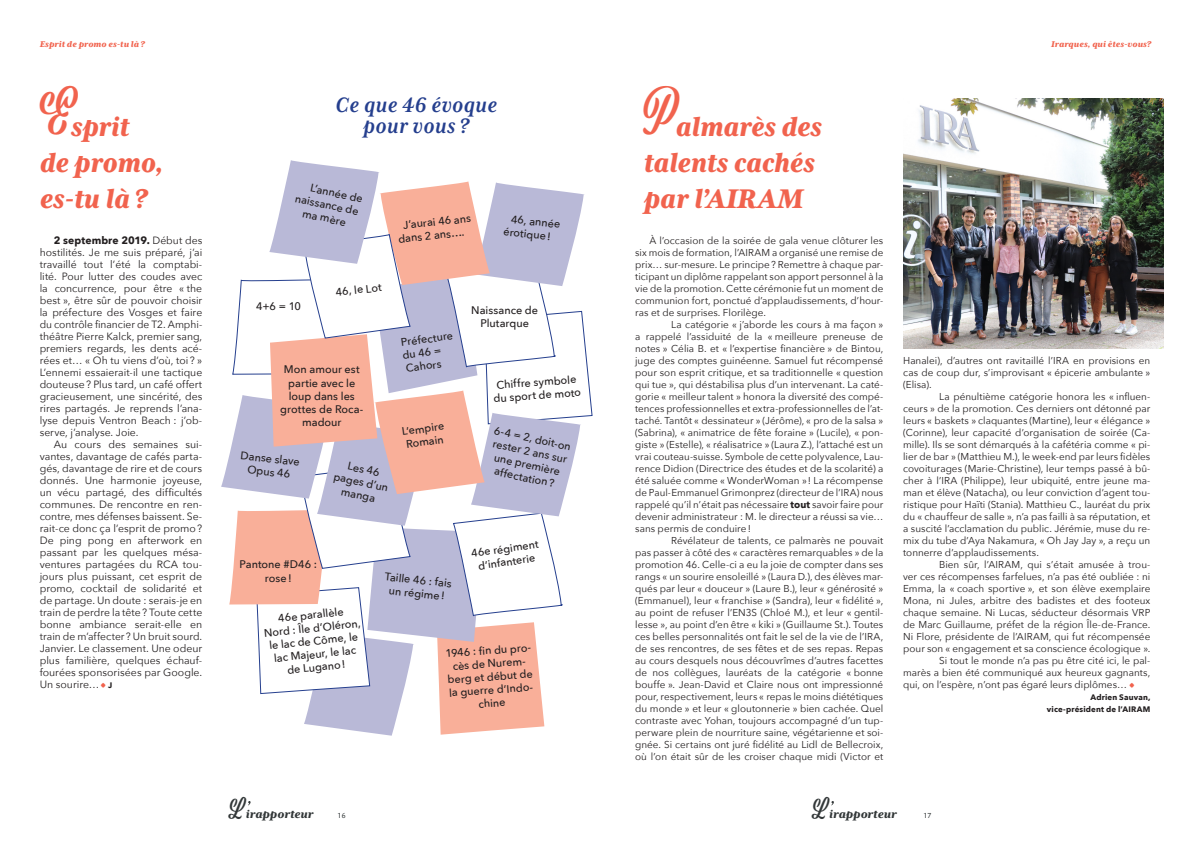
<style>
.page{position:relative;width:1191px;height:842px;background:#fff}
.page>*{position:absolute;margin:0;border:0;box-sizing:border-box;transform-origin:0 0}
.titre_coté{font:italic 800 31px/36px "Mrs Eaves XL Serif Nar OT";letter-spacing:-.005em;color:#f1634e}
.titre_coté_post-it{font:italic 700 24px/21px "Mrs Eaves XL Serif Nar OT";letter-spacing:.015em;color:#253f8e;text-align:center}
.t1{font:italic 800 12.9px "Mrs Eaves XL Serif OT";letter-spacing:.005em;color:#323738}
.corps_de_texte{font:500 11px/13.2px "Avenir Next";color:#231f20;text-align:center}
.corps_de_texte___gro{font:10.5px/12px "Avenir Next";color:#231f20;text-align:justify}
.corps_de_texte-2{font:10px/12px "Avenir Next";color:#231f20;text-align:justify}
.TM_-_En-tête{font:italic 800 9.6px "Mrs Eaves XL Serif OT";letter-spacing:.01em;color:#f1634e}
.corps_de_texte-3{font:700 8px/12px "Avenir Next";letter-spacing:.015em;color:#231f20;text-align:right}
.t2{font:7.4px "Le Monde Sans Pro";color:#323738}
.s1{font-weight:700}
.s2{font-family:"Le Monde Livre Cla Pro";font-weight:700;font-size:10px;color:#f1634e}
.s3{font-weight:700;font-size:8px}
.s4{font-family:"Le Monde Livre Cla Pro";font-weight:700;color:#f1634e}
</style>
<div class="page">
<img style="left:903px;top:98px;width:260px;height:251px">
<svg style="left:221px;top:160px;width:372px;height:576px"></svg>
<p class="TM_-_En-tête" style="left:40px;top:40px;width:107px">Esprit de promo es-tu là?</p>
<p class="titre_coté" style="left:40px;top:108px;width:126px"><sup>E</sup>sprit de promo, es-tu là?</p>
<p class="titre_coté" style="left:644px;top:108px;width:179px"><sup>P</sup>almarès des talents cachés par l’AIRAM</p>
<p class="corps_de_texte-2" style="left:635px;top:234px;width:250px;text-indent:14px">À l’occasion de la soirée de gala venue clôturer les six mois de formation, l’AIRAM a organisé une remise de prix… sur-mesure. Le principe? Remettre à chaque par&shy;ticipant un diplôme rappelant son apport personnel à la vie de la promotion. Cette cérémonie fut un moment de communion fort, ponctué d’applaudissements, d’hour&shy;ras et de surprises. Florilège.</p>
<p class="corps_de_texte-2" style="left:635px;top:318px;width:250px;text-indent:36px">La catégorie « j’aborde les cours à ma façon » a rappelé l’assiduité de la « meilleure preneuse de notes » Célia B. et « l’expertise financière » de Bintou, juge des comptes guinéenne. Samuel fut récompensé pour son esprit critique, et sa traditionnelle « question qui tue », qui déstabilisa plus d’un intervenant. La caté&shy;gorie « meilleur talent » honora la diversité des compé&shy;tences professionnelles et extra-professionnelles de l’at&shy;taché. Tantôt « dessinateur » (Jérôme), « pro de la salsa » (Sabrina), « animatrice de fête foraine » (Lucile), « pon&shy;giste » (Estelle), « réalisatrice » (Laura Z.), l’attaché est un vrai couteau-suisse. Symbole de cette polyvalence, Lau&shy;rence Didion (Directrice des études et de la scolarité) a été saluée comme « WonderWoman » ! La récompense de Paul-Emmanuel Grimonprez (directeur de l’IRA) nous rappelé qu’il n’était pas nécessaire <span class="s1">tout</span> savoir faire pour devenir administrateur : M. le directeur a réussi sa vie… sans permis de conduire!</p>
<p class="corps_de_texte-2" style="left:635px;top:534px;width:250px;text-indent:36px">Révélateur de talents, ce palmarès ne pouvait pas passer à côté des « caractères remarquables » de la promotion 46. Celle-ci a eu la joie de compter dans ses rangs « un sourire ensoleillé » (Laura D.), des élèves mar&shy;qués par leur « douceur » (Laure B.), leur « générosité » (Emmanuel), leur « franchise » (Sandra), leur « fidélité », au point de refuser l’EN3S (Chloé M.), et leur « gentil&shy;lesse », au point d’en être « kiki » (Guillaume St.). Toutes ces belles personnalités ont fait le sel de la vie de l’IRA, de ses rencontres, de ses fêtes et de ses repas. Repas au cours desquels nous découvrîmes d’autres facettes de nos collègues, lauréats de la catégorie « bonne bouffe ». Jean-David et Claire nous ont impressionné pour, respectivement, leurs « repas le moins diététiques du monde » et leur « gloutonnerie » bien cachée. Quel contraste avec Yohan, toujours accompagné d’un tup&shy;perware plein de nourriture saine, végétarienne et soi&shy;gnée. Si certains ont juré fidélité au Lidl de Bellecroix, où l’on était sûr de les croiser chaque midi (Victor et</p>
<p class="titre_coté_post-it" style="left:335px;top:94px;width:163px">Ce que 46 évoque pour vous ?</p>
<p class="corps_de_texte" style="left:312px;top:181px;width:55px;rotate:12deg">L’année de</p>
<p class="corps_de_texte" style="left:297px;top:191px;width:66px;rotate:12deg">naissance de</p>
<p class="corps_de_texte" style="left:304px;top:206px;width:46px;rotate:12deg">ma mère</p>
<p class="corps_de_texte" style="left:396px;top:219px;width:76px;text-align:left;text-indent:6px;rotate:-6deg">J’aurai 46 ans dans 2 ans….</p>
<p class="corps_de_texte" style="left:505px;top:211px;width:57px;text-align:left;text-indent:6px;rotate:6deg">46, année érotique!</p>
<p class="corps_de_texte___gro" style="left:40px;top:234px;width:164px;text-indent:14px"><span class="s1">2 septembre 2019.</span> Début des hostilités. Je me suis préparé, j’ai travaillé tout l’été la comptabi&shy;lité. Pour lutter des coudes avec la concurrence, pour être « the best », être sûr de pouvoir choisir la préfecture des Vosges et faire du contrôle financier de T2. Amphi&shy;théâtre Pierre Kalck, premier sang, premiers regards, les dents acé&shy;rées et… « Oh tu viens d’où, toi ? » L’ennemi essaierait-il une tactique douteuse? Plus tard, un café offert gracieusement, une sincérité, des rires partagés. Je reprends l’ana&shy;lyse depuis Ventron Beach : j’ob&shy;serve, j’analyse. Joie.</p>
<p class="corps_de_texte___gro" style="left:40px;top:438px;width:164px;text-indent:14px">Au cours des semaines sui&shy;vantes, davantage de cafés parta&shy;gés, davantage de rire et de cours donnés. Une harmonie joyeuse, un vécu partagé, des difficultés communes. De rencontre en ren&shy;contre, mes défenses baissent. Se&shy;rait-ce donc ça l’esprit de promo?<br>De ping pong en afterwork en passant par les quelques mésa&shy;ventures partagées du RCA tou&shy;jours plus puissant, cet esprit de promo, cocktail de solidarité et de partage. Un doute : serais-je en train de perdre la tête? Toute cette bonne ambiance serait-elle en train de m’affecter ? Un bruit sourd.<br>Janvier. Le classement. Une odeur plus familière, quelques échauf&shy;fourées sponsorisées par Google.<br>Un sourire…<span class="s2">;</span> <span class="s3">J</span></p>
<p class="corps_de_texte" style="left:335px;top:285px;width:48px;rotate:-6deg">46, le Lot</p>
<p class="corps_de_texte" style="left:256px;top:299px;width:46px">4+6 = 10</p>
<p class="corps_de_texte" style="left:471px;top:303px;width:68px">Naissance de<br>Plutarque</p>
<p class="corps_de_texte" style="left:400px;top:336px;width:54px;text-align:left;rotate:-8deg">Préfecture du 46 =</p>
<p class="corps_de_texte" style="left:284px;top:362px;width:77px">Mon amour est</p>
<p class="corps_de_texte" style="left:405px;top:361px;width:37px;rotate:-8deg">Cahors</p>
<p class="corps_de_texte" style="left:280px;top:376px;width:85px">partie avec le loup dans les grottes de Roca&shy;madour</p>
<p class="corps_de_texte" style="left:492px;top:378px;width:89px;rotate:-4deg">Chiffre symbole du sport de moto</p>
<p class="corps_de_texte" style="left:496px;top:423px;width:80px;rotate:12deg">6-4 = 2, doit-on rester 2 ans sur une première affectation?</p>
<p class="corps_de_texte" style="left:401px;top:425px;width:44px;text-align:left;rotate:-8deg">L’empire<br>Romain</p>
<p class="corps_de_texte" style="left:241px;top:449px;width:61px;rotate:6deg">Danse slave<br>Opus 46</p>
<p class="corps_de_texte" style="left:338px;top:456px;width:57px;rotate:12deg">Les 46 pages d’un manga</p>
<p class="corps_de_texte" style="left:470px;top:546px;width:69px;rotate:-8deg">46e régiment d’infanterie</p>
<p class="corps_de_texte" style="left:239px;top:557px;width:79px">Pantone #D46 : rose!</p>
<p class="corps_de_texte" style="left:385px;top:569px;width:69px;rotate:6deg">Taille 46 : fais un régime!</p>
<p class="corps_de_texte" style="left:262px;top:613px;width:99px;rotate:-6deg">46e parallèle<br>Nord : Île d’Oléron, le lac de Côme, le lac Majeur, le lac de Lugano!</p>
<p class="corps_de_texte" style="left:445px;top:646px;width:89px;rotate:-4deg">1946 : fi n du pro&shy;cès de Nurem&shy;berg et début de la guerre d’Indo&shy;chine</p>
<p class="TM_-_En-tête" style="left:1051px;top:40px;width:102px">Irarques, qui êtes-vous?</p>
<p class="corps_de_texte-2" style="left:903px;top:354px;width:249px">Hanalei), d’autres ont ravitaillé l’IRA en provisions en cas de coup dur, s’improvisant « épicerie ambulante » (Elisa).</p>
<p class="corps_de_texte-2" style="left:903px;top:390px;width:249px;text-indent:36px">La pénultième catégorie honora les « influen&shy;ceurs » de la promotion. Ces derniers ont détonné par leurs « baskets » claquantes (Martine), leur « élégance » (Corinne), leur capacité d’organisation de soirée (Ca&shy;mille). Ils se sont démarqués à la cafétéria comme « pi&shy;lier de bar » (Matthieu M.), le week-end par leurs fidèles covoiturages (Marie-Christine), leur temps passé à bû&shy;cher à l’IRA (Philippe), leur ubiquité, entre jeune ma&shy;man et élève (Natacha), ou leur conviction d’agent tou&shy;ristique pour Haïti (Stania). Matthieu C., lauréat du prix du « chauffeur de salle », n’a pas failli à sa réputation, et a suscité l’acclamation du public. Jérémie, muse du re&shy;mix du tube d’Aya Nakamura, « Oh Jay Jay », a reçu un tonnerre d’applaudissements.</p>
<p class="corps_de_texte-2" style="left:903px;top:558px;width:249px;text-indent:36px">Bien sûr, l’AIRAM, qui s’était amusée à trou&shy;ver ces récompenses farfelues, n’a pas été oubliée : ni Emma, la « coach sportive », et son élève exemplaire Mona, ni Jules, arbitre des badistes et des footeux chaque semaine. Ni Lucas, séducteur désormais VRP de Marc Guillaume, préfet de la région Île-de-France.<br>Ni Flore, présidente de l’AIRAM, qui fut récompensée pour son « engagement et sa conscience écologique ».</p>
<p class="corps_de_texte-2" style="left:903px;top:654px;width:249px;text-indent:36px">Si tout le monde n’a pas pu être cité ici, le pal&shy;marès a bien été communiqué aux heureux gagnants, qui, on l’espère, n’ont pas égaré leurs diplômes… <span class="s4">;</span></p>
<p class="corps_de_texte-3" style="left:1047px;top:691px;width:105px">Adrien Sauvan, vice-président de l’AIRAM</p>
<p class="t1" style="left:229px;top:808px;width:86px"><sup>L</sup>irapporteur</p>
<p class="t1" style="left:812px;top:808px;width:86px"><sup>L</sup>irapporteur</p>
<p class="t2" style="left:338px;top:810px;width:9px">16</p>
<p class="t2" style="left:924px;top:810px;width:9px">17</p>
</div>
